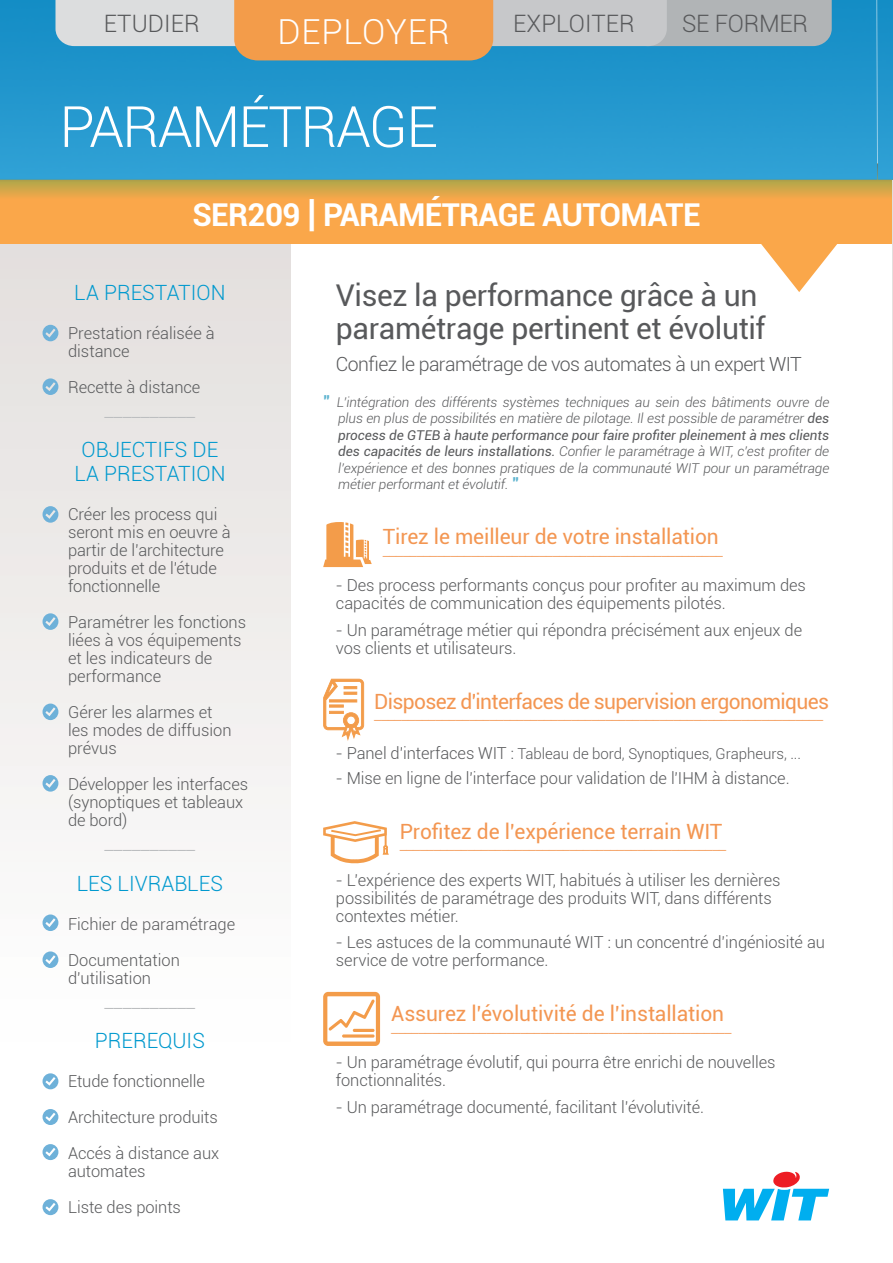
<style>
.page{position:relative;width:893px;height:1263px;background:#fff}
.page>*{position:absolute;margin:0;border:0;box-sizing:border-box;transform-origin:0 0}
.t1{font:300 57px "Roboto";letter-spacing:-.03em;color:#fff}
.t2{font:300 34.5px "Roboto";letter-spacing:.025em;color:#fff}
.t3{font:700 31.5px "Roboto";letter-spacing:-.02em;color:#fff}
.t4{font:30px/33px "Roboto";letter-spacing:-.01em;color:#58595b}
.t5{font:300 24px "Roboto";letter-spacing:.005em;color:#58595b}
.t6{font:21px "Roboto";letter-spacing:-.005em;color:#f39652}
.t7{font:300 21px/24px "Roboto";color:#0099ce;text-align:center}
.t8{font:21px "Roboto";letter-spacing:-.03em;color:#f39652}
.t9{font:300 21px "Roboto";color:#bcbec0}
.t10{font:300 19.5px "Roboto";letter-spacing:-.03em;color:#58595b}
.t11{font:300 16.5px/18px "Roboto";letter-spacing:-.005em;color:#58595b}
.t12{font:300 16.5px "Roboto";color:#f39652}
.t13{font:300 15px "Roboto";letter-spacing:-.005em;color:#58595b}
.t14{font:italic 300 13.5px/16.5px "Roboto";letter-spacing:-.005em;color:#58595b;text-align:justify}
.s1{font-size:37.5px}
.s2{font-weight:900;font-style:normal;font-size:16.5px;color:#5cb3cf}
.s3{font-weight:400}
.s4{font-size:16.5px}
</style>
<div class="page">
<div style="left:0;top:180px;width:291px;height:928px;background:linear-gradient(to bottom,#e0dcda,#fff)"></div>
<svg style="left:759px;top:243px;width:80px;height:49px"></svg>
<svg style="left:0;top:163px;width:893px;height:80px;background:#eda64a"></svg>
<img style="left:0;top:0;width:893px;height:180px">
<svg style="left:55px;top:0;width:777px;height:60px;background:#b9b1a0"></svg>
<svg style="left:43px;top:325px;width:15px;height:16px"></svg>
<svg style="left:43px;top:378px;width:15px;height:17px"></svg>
<svg style="left:43px;top:506px;width:15px;height:17px"></svg>
<svg style="left:43px;top:613px;width:15px;height:17px"></svg>
<svg style="left:43px;top:951px;width:15px;height:17px"></svg>
<svg style="left:43px;top:914px;width:15px;height:17px"></svg>
<svg style="left:43px;top:775px;width:15px;height:17px"></svg>
<svg style="left:43px;top:703px;width:15px;height:17px"></svg>
<svg style="left:323px;top:522px;width:49px;height:45px"></svg>
<svg style="left:323px;top:821px;width:66px;height:42px"></svg>
<svg style="left:323px;top:992px;width:57px;height:54px"></svg>
<hr style="left:353px;top:1029px;width:22px;height:3px;background:#f39c4a;border-radius:2px">
<hr style="left:342px;top:1034px;width:33px;height:3px;background:#f39c4a;border-radius:2px">
<svg style="left:323px;top:679px;width:41px;height:62px"></svg>
<svg style="left:43px;top:1144px;width:15px;height:16px"></svg>
<svg style="left:43px;top:1109px;width:15px;height:16px"></svg>
<svg style="left:43px;top:1073px;width:15px;height:16px"></svg>
<svg style="left:723px;top:1171px;width:106px;height:49px"></svg>
<svg style="left:43px;top:1199px;width:15px;height:16px"></svg>
<svg style="left:892px;top:180px;width:1px;height:629px"></svg>
<h3 class="t5" style="left:104px;top:7px;width:97px">ETUDIER</h3>
<h3 class="t5" style="left:513px;top:7px;width:123px">EXPLOITER</h3>
<h3 class="t5" style="left:682px;top:7px;width:128px">SE FORMER</h3>
<h2 class="t2" style="left:277px;top:8px;width:174px">DEPLOYER</h2>
<h1 class="t1" style="left:60px;top:87px;width:380px">PARAMÉTRAGE</h1>
<h3 class="t3" style="left:192px;top:192px;width:510px">SER209 <span class="s1">|</span> PARAMÉTRAGE AUTOMATE</h3>
<p class="t7" style="left:74px;top:279px;width:153px">LA PRESTATION</p>
<p class="t11" style="left:68px;top:323px;width:148px">Prestation réalisée à distance</p>
<p class="t11" style="left:68px;top:377px;width:134px">Recette à distance</p>
<p class="t9" style="left:105px;top:395px;width:92px">__________</p>
<p class="t7" style="left:74px;top:437px;width:153px">OBJECTIFS DE<br>LA PRESTATION</p>
<p class="t11" style="left:68px;top:505px;width:164px">Créer les process qui seront mis en oeuvre à partir de l’architecture produits et de l'étude fonctionnelle</p>
<p class="t11" style="left:68px;top:613px;width:180px">Paramétrer les fonctions liées à vos équipements et les indicateurs de performance</p>
<p class="t11" style="left:68px;top:703px;width:165px">Gérer les alarmes et les modes de diffusion prévus</p>
<p class="t11" style="left:68px;top:775px;width:182px">Développer les interfaces (synoptiques et tableaux de bord)</p>
<p class="t9" style="left:105px;top:828px;width:92px">__________</p>
<p class="t7" style="left:77px;top:870px;width:148px">LES LIVRABLES</p>
<p class="t11" style="left:68px;top:905px;width:169px;line-height:36px">Fichier de paramétrage<br>Documentation</p>
<p class="t11" style="left:68px;top:968px;width:85px">d'utilisation</p>
<p class="t9" style="left:105px;top:986px;width:92px">__________</p>
<p class="t7" style="left:95px;top:1028px;width:112px">PREREQUIS</p>
<p class="t11" style="left:68px;top:1063px;width:153px;line-height:36px">Etude fonctionnelle<br>Architecture produits<br>Accés à distance aux</p>
<p class="t11" style="left:68px;top:1153px;width:114px;line-height:36px">automates<br>Liste des points</p>
<h3 class="t4" style="left:336px;top:278px;width:431px">Visez la performance grâce à un paramétrage pertinent et évolutif</h3>
<p class="t10" style="left:336px;top:351px;width:467px">Confiez le paramétrage de vos automates à un expert WIT</p>
<p class="t14" style="left:338px;top:393px;width:493px;text-indent:-15px"><span class="s2">"</span> L’intégration des différents systèmes techniques au sein des bâtiments ouvre de plus en plus de possibilités en matière de pilotage. Il est possible de paramétrer <span class="s3">des process de GTEB à haute performance pour faire profiter pleinement à mes clients des capacités de leurs installations.</span> Confier le paramétrage à WIT, c’est profiter de l’expérience et des bonnes pratiques de la communauté WIT pour un paramétrage métier performant et évolutif. <span class="s2">"</span></p>
<p class="t6" style="left:383px;top:522px;width:338px">Tirez le meilleur de votre installation</p>
<p class="t12" style="left:383px;top:538px;width:342px">__________________________________________________</p>
<p class="t11" style="left:336px;top:576px;width:471px">- Des process performants conçus pour profiter au maximum des capacités de communication des équipements pilotés.</p>
<p class="t11" style="left:336px;top:620px;width:468px">- Un paramétrage métier qui répondra précisément aux enjeux de vos clients et utilisateurs.</p>
<p class="t8" style="left:374px;top:687px;width:456px">Disposez d'interfaces de supervision ergonomiques</p>
<p class="t12" style="left:374px;top:703px;width:450px">__________________________________________________________________</p>
<p class="t13" style="left:336px;top:743px;width:467px"><span class="s4">- Panel d'interfaces WIT :</span> Tableau de bord, Synoptiques, Grapheurs, ...</p>
<p class="t11" style="left:336px;top:768px;width:455px">- Mise en ligne de l'interface pour validation de l'IHM à distance.</p>
<p class="t6" style="left:400px;top:817px;width:324px">Profitez de l’expérience terrain WIT</p>
<p class="t12" style="left:400px;top:833px;width:328px">________________________________________________</p>
<p class="t11" style="left:336px;top:870px;width:446px">- L’expérience des experts WIT, habitués à utiliser les dernières possibilités de paramétrage des produits WIT, dans différents contextes métier.</p>
<p class="t11" style="left:336px;top:933px;width:491px">- Les astuces de la communauté WIT : un concentré d’ingéniosité au service de votre performance.</p>
<p class="t6" style="left:391px;top:999px;width:334px">Assurez l’évolutivité de l’installation</p>
<p class="t12" style="left:391px;top:1015px;width:342px">__________________________________________________</p>
<p class="t11" style="left:336px;top:1053px;width:441px">- Un paramétrage évolutif, qui pourra être enrichi de nouvelles fonctionnalités.</p>
<p class="t11" style="left:336px;top:1097px;width:370px">- Un paramétrage documenté, facilitant l’évolutivité.</p>
</div>
